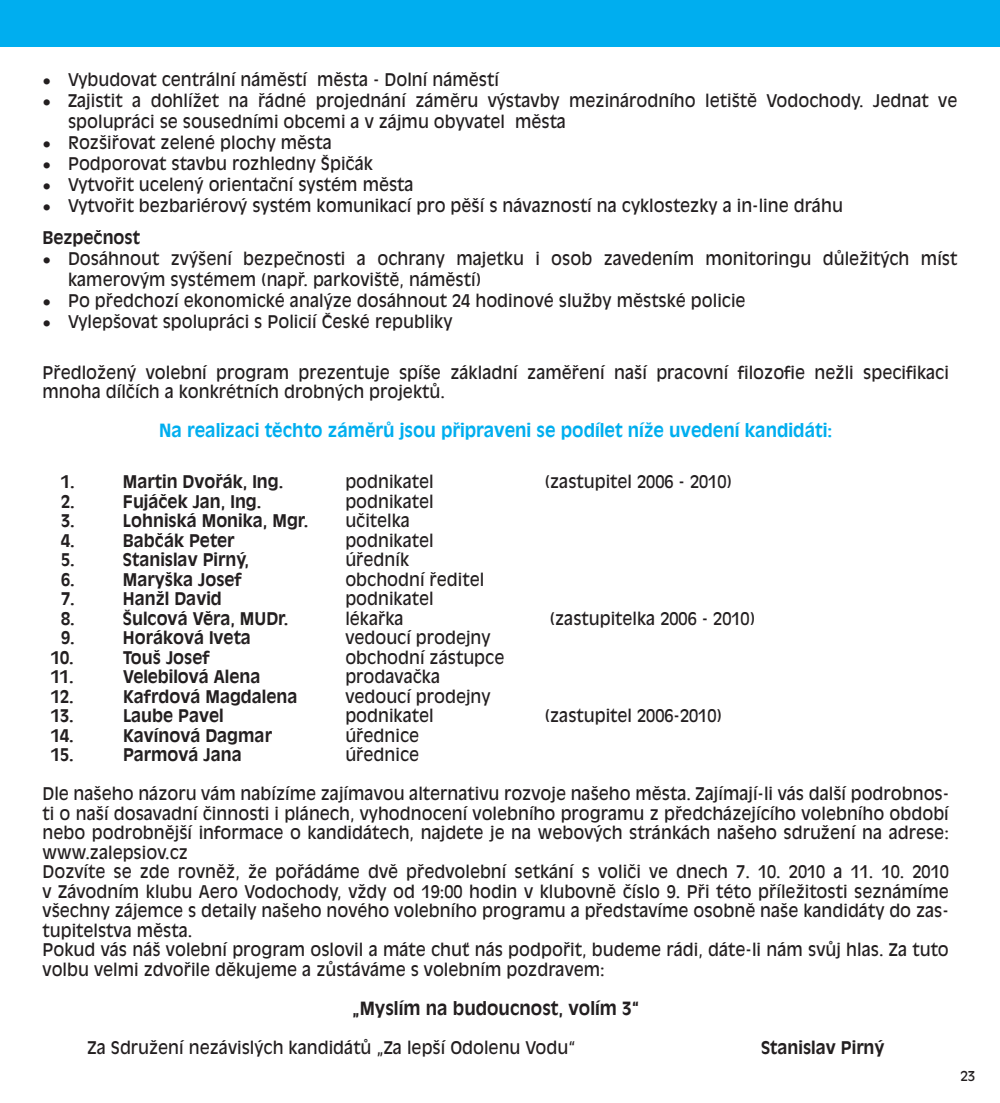
<style>
.page{position:relative;width:1000px;height:1103px;background:#fff}
.page>*{position:absolute;margin:0;border:0;box-sizing:border-box;transform-origin:0 0}
.t1{font:700 18px "Antique Olive CE";color:#00aeef;scale:.95 1}
.t2{font:700 18px "Antique Olive CE";color:#231f20;scale:.95 1}
.t3{font:17.25px/19.5px "Antique Olive CE";color:#231f20;scale:.95 1}
.t4{font:700 17.25px "Antique Olive CE";color:#231f20;scale:.95 1}
.t5{font:13.5px "Antique Olive CE";color:#231f20}
.s1{font-family:"Lucida Grande";font-size:15px}
.s2{font-weight:700}
</style>
<div class="page">
<div style="left:0;top:0;width:999px;height:46px;background:#00aeef"></div>
<p class="t3" style="left:43px;top:71px;width:481px"><span class="s1">●</span> Vybudovat centrální náměstí města - Dolní náměstí</p>
<p class="t3" style="left:68px;top:91px;width:937px;line-height:21px;text-indent:-26px"><span class="s1">●</span> Zajistit a dohlížet na řádné projednání záměru výstavby mezinárodního letiště Vodochody. Jednat ve spolupráci se sousedními obcemi a v zájmu obyvatel města</p>
<p class="t3" style="left:43px;top:134px;width:306px"><span class="s1">●</span> Rozšiřovat zelené plochy města</p>
<p class="t3" style="left:43px;top:155px;width:349px"><span class="s1">●</span> Podporovat stavbu rozhledny Špičák</p>
<p class="t3" style="left:43px;top:176px;width:392px"><span class="s1">●</span> Vytvořit ucelený orientační systém města</p>
<p class="t3" style="left:43px;top:191px;width:843px;line-height:31.5px"><span class="s1">●</span> Vytvořit bezbariérový systém komunikací pro pěší s návazností na cyklostezky a in-line dráhu<br><span class="s2">Bezpečnost</span></p>
<p class="t3" style="left:68px;top:248px;width:937px;line-height:21px;text-indent:-26px"><span class="s1">●</span> Dosáhnout zvýšení bezpečnosti a ochrany majetku i osob zavedením monitoringu důležitých míst kamerovým systémem (např. parkoviště, náměstí)</p>
<p class="t3" style="left:43px;top:291px;width:741px"><span class="s1">●</span> Po předchozí ekonomické analýze dosáhnout 24 hodinové služby městské policie</p>
<p class="t3" style="left:43px;top:312px;width:433px"><span class="s1">●</span> Vylepšovat spolupráci s Policií České republiky</p>
<p class="t3" style="left:43px;top:363px;width:955px">Předložený volební program prezentuje spíše základní zaměření naší pracovní filozofie nežli specifikaci mnoha dílčích a konkrétních drobných projektů.</p>
<p class="t1" style="left:159px;top:423px;width:709px">Na realizaci těchto záměrů jsou připraveni se podílet níže uvedení kandidáti:</p>
<p class="t4" style="left:61px;top:475px;width:16px">1.</p>
<p class="t4" style="left:123px;top:475px;width:170px">Martin Dvořák, Ing.</p>
<p class="t3" style="left:345px;top:473px;width:94px">podnikatel</p>
<p class="t3" style="left:544px;top:473px;width:198px">(zastupitel 2006 - 2010)</p>
<p class="t4" style="left:61px;top:494px;width:16px">2.</p>
<p class="t4" style="left:123px;top:494px;width:147px">Fujáček Jan, Ing.</p>
<p class="t3" style="left:345px;top:492px;width:94px">podnikatel</p>
<p class="t4" style="left:61px;top:513px;width:16px">3.</p>
<p class="t4" style="left:123px;top:513px;width:196px">Lohniská Monika, Mgr.</p>
<p class="t3" style="left:345px;top:512px;width:70px">učitelka</p>
<p class="t4" style="left:61px;top:533px;width:16px">4.</p>
<p class="t4" style="left:123px;top:533px;width:119px">Babčák Peter</p>
<p class="t3" style="left:345px;top:531px;width:94px">podnikatel</p>
<p class="t4" style="left:61px;top:552px;width:16px">5.</p>
<p class="t4" style="left:123px;top:552px;width:134px">Stanislav Pirný,</p>
<p class="t3" style="left:345px;top:551px;width:69px">úředník</p>
<p class="t4" style="left:61px;top:572px;width:16px">6.</p>
<p class="t4" style="left:123px;top:572px;width:127px">Maryška Josef</p>
<p class="t3" style="left:345px;top:570px;width:148px">obchodní ředitel</p>
<p class="t4" style="left:61px;top:591px;width:16px">7.</p>
<p class="t4" style="left:123px;top:591px;width:105px">Hanžl David</p>
<p class="t3" style="left:345px;top:590px;width:94px">podnikatel</p>
<p class="t4" style="left:61px;top:611px;width:16px">8.</p>
<p class="t4" style="left:123px;top:611px;width:176px">Šulcová Věra, MUDr.</p>
<p class="t3" style="left:345px;top:609px;width:63px">lékařka</p>
<p class="t3" style="left:549px;top:609px;width:218px">(zastupitelka 2006 - 2010)</p>
<p class="t4" style="left:61px;top:630px;width:16px">9.</p>
<p class="t4" style="left:123px;top:630px;width:136px">Horáková Iveta</p>
<p class="t3" style="left:345px;top:629px;width:154px">vedoucí prodejny</p>
<p class="t4" style="left:51px;top:650px;width:25px">10.</p>
<p class="t4" style="left:123px;top:650px;width:93px">Touš Josef</p>
<p class="t3" style="left:345px;top:648px;width:169px">obchodní zástupce</p>
<p class="t4" style="left:51px;top:669px;width:25px">11.</p>
<p class="t4" style="left:123px;top:669px;width:146px">Velebilová Alena</p>
<p class="t3" style="left:345px;top:668px;width:101px">prodavačka</p>
<p class="t4" style="left:51px;top:689px;width:25px">12.</p>
<p class="t4" style="left:123px;top:689px;width:185px">Kafrdová Magdalena</p>
<p class="t3" style="left:345px;top:687px;width:154px">vedoucí prodejny</p>
<p class="t4" style="left:51px;top:708px;width:25px">13.</p>
<p class="t4" style="left:123px;top:708px;width:107px">Laube Pavel</p>
<p class="t3" style="left:345px;top:707px;width:94px">podnikatel</p>
<p class="t3" style="left:544px;top:707px;width:188px">(zastupitel 2006-2010)</p>
<p class="t4" style="left:51px;top:728px;width:25px">14.</p>
<p class="t4" style="left:123px;top:728px;width:158px">Kavínová Dagmar</p>
<p class="t3" style="left:345px;top:726px;width:79px">úřednice</p>
<p class="t4" style="left:51px;top:747px;width:25px">15.</p>
<p class="t4" style="left:123px;top:747px;width:127px">Parmová Jana</p>
<p class="t3" style="left:345px;top:746px;width:79px">úřednice</p>
<p class="t3" style="left:43px;top:785px;width:955px">Dle našeho názoru vám nabízíme zajímavou alternativu rozvoje našeho města. Zajímají-li vás další podrobnos&shy;ti o naší dosavadní činnosti i plánech, vyhodnocení volebního programu z předcházejícího volebního období nebo podrobnější informace o kandidátech, najdete je na webových stránkách našeho sdružení na adrese: www.zalepsiov.cz<br>Dozvíte se zde rovněž, že pořádáme dvě předvolební setkání s voliči ve dnech 7. 10. 2010 a 11. 10. 2010 v Závodním klubu Aero Vodochody, vždy od 19:00 hodin v klubovně číslo 9. Při této příležitosti seznámíme všechny zájemce s detaily našeho nového volebního programu a představíme osobně naše kandidáty do zas&shy;tupitelstva města.<br>Pokud vás náš volební program oslovil a máte chuť nás podpořit, budeme rádi, dáte-li nám svůj hlas. Za tuto volbu velmi zdvořile děkujeme a zůstáváme s volebním pozdravem:</p>
<p class="t2" style="left:352px;top:1000px;width:304px">„Myslím na budoucnost, volím 3“</p>
<p class="t3" style="left:88px;top:1038px;width:515px">Za Sdružení nezávislých kandidátů „Za lepší Odolenu Vodu“</p>
<p class="t4" style="left:761px;top:1040px;width:131px">Stanislav Pirný</p>
<p class="t5" style="left:960px;top:1070px;width:17px">23</p>
</div>
